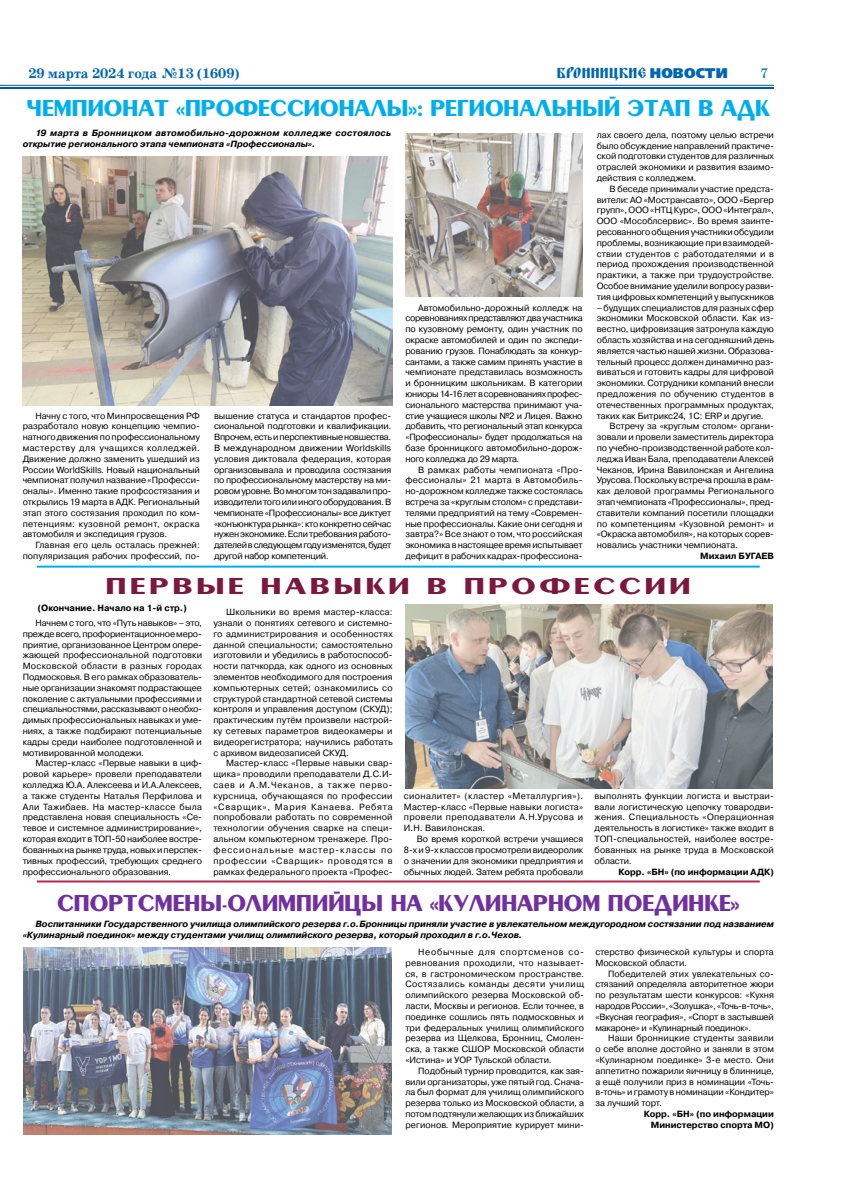
<style>
.page{position:relative;width:842px;height:1191px;background:#fff}
.page>*{position:absolute;margin:0;border:0;box-sizing:border-box;transform-origin:0 0}
.t1{font:700 24px "Penta";color:#00aeef}
.t2{font:700 24px "Penta";color:#7030a0}
.t3{font:700 24px "Penta";letter-spacing:.12em;color:#7c183e;scale:1.3 1}
.t4{font:700 14px "School";color:#0066b3}
.t5{font:14px "Blagovest Five";letter-spacing:.02em;color:#0066b3}
.t6{font:14px "School";color:#0066b3}
.t7{font:9px/10.8px "Pragmatica";color:#000;text-align:justify}
.t8{font:italic 700 9px/10.8px "Pragmatica";color:#000}
.t9{font:700 9px/10.8px "Pragmatica";color:#000;text-align:right}
.s1{font-family:"Free Set";font-weight:800}
</style>
<div class="page">
<hr style="left:0;top:85px;width:774px;height:1px;background:#0054a6">
<hr style="left:0;top:87px;width:774px;height:2px;background:#0054a6">
<img style="left:23px;top:947px;width:369px;height:187px">
<img style="left:405px;top:604px;width:367px;height:184px">
<img style="left:23px;top:157px;width:370px;height:249px">
<img style="left:405px;top:133px;width:178px;height:163px">
<hr style="left:37px;top:880px;width:723px;height:2px;background:#bb2651">
<hr style="left:37px;top:565px;width:723px;height:2px;background:#00aeef">
<h2 class="t4" style="left:28px;top:65px;width:213px">29 марта 2024 года №13 (1609)</h2>
<h2 class="t5" style="left:557px;top:62px;width:172px">БРОННИЦКИЕ <span class="s1">НОВОСТИ</span></h2>
<h2 class="t6" style="left:760px;top:65px;width:10px">7</h2>
<h1 class="t1" style="left:27px;top:95px;width:745px">ЧЕМПИОНАТ «ПРОФЕССИОНАЛЫ»: РЕГИОНАЛЬНЫЙ ЭТАП В АДК</h1>
<p class="t8" style="left:23px;top:128px;width:370px;text-indent:13px">19 марта в Бронницком автомобильно-дорожном колледже состоялось открытие регионального этапа чемпионата «Профессионалы».</p>
<p class="t7" style="left:597px;top:129px;width:179px">лах своего дела, поэтому целью встречи было обсуждение направлений практиче&shy;ской подготовки студентов для различных отраслей экономики и развития взаимо&shy;действия с колледжем.</p>
<p class="t7" style="left:597px;top:183px;width:179px;text-indent:13px">В беседе принимали участие предста&shy;вители: АО «Мострансавто», ООО «Бергер групп», ООО «НТЦ Курс», ООО «Интеграл», ООО «Мособлсервис». Во время заинте&shy;ресованного общения участники обсудили проблемы, возникающие при взаимодей&shy;ствии студентов с работодателями и в период прохождения производственной практики, а также при трудоустройстве.<br>Особое внимание уделили вопросу разви&shy;тия цифровых компетенций у выпускников</p>
<p class="t7" style="left:597px;top:302px;width:179px">– будущих специалистов для разных сфер экономики Московской области. Как из&shy;вестно, цифровизация затронула каждую область хозяйства и на сегодняшний день является частью нашей жизни. Образова&shy;тельный процесс должен динамично раз&shy;виваться и готовить кадры для цифровой экономики. Сотрудники компаний внесли предложения по обучению студентов в отечественных программных продуктах, таких как Битрикс24, 1С: ERP и другие.</p>
<p class="t7" style="left:597px;top:420px;width:179px;text-indent:13px">Встречу за «круглым столом» органи&shy;зовали и провели заместитель директора по учебно- производственной работе кол&shy;леджа Иван Бала, преподаватели Алексей Чеканов, Ирина Вавилонская и Ангелина Урусова. Поскольку встреча прошла в рам&shy;ках деловой программы Регионального этап чемпионата «Профессионалы», пред&shy;ставители компаний посетили площадки по компетенциям «Кузовной ремонт» и «Окраска автомобиля», на которых сорев&shy;новались участники чемпионата.</p>
<p class="t9" style="left:700px;top:550px;width:75px">Михаил БУГАЕВ</p>
<h1 class="t3" style="left:106px;top:573px;width:451px">ПЕРВЫЕ НАВЫКИ В ПРОФЕССИИ</h1>
<p class="t7" style="left:405px;top:302px;width:179px;text-indent:13px">Автомобильно-дорожный колледж на соревнованиях представляют два участника по кузовному ремонту, один участник по окраске автомобилей и один по экспеди&shy;рованию грузов. Понаблюдать за конкур&shy;сантами, а также самим принять участие в чемпионате представилась возможность и бронницким школьникам. В категории юниоры 14-16 лет в соревнованиях профес&shy;сионального мастерства принимают уча&shy;стие учащиеся школы №2 и Лицея. Важно добавить, что региональный этап конкурса «Профессионалы» будет продолжаться на базе бронницкого автомобильно-дорож&shy;ного колледжа до 29 марта.</p>
<p class="t7" style="left:405px;top:464px;width:179px;text-indent:13px">В рамках работы чемпионата «Про&shy;фессионалы» 21 марта в Автомобиль&shy;но-дорожном колледже также состоялась встреча за «круглым столом» с представи&shy;телями предприятий на тему «Современ&shy;ные профессионалы. Какие они сегодня и завтра?» Все знают о том, что российская экономика в настоящее время испытывает дефицит в рабочих кадрах- профессиона-</p>
<p class="t7" style="left:23px;top:410px;width:179px;text-indent:13px">Начну с того, что Минпросвещения РФ разработало новую концепцию чемпио&shy;натного движения по профессиональному мастерству для учащихся колледжей.<br>Движение должно заменить ушедший из России WorldSkills. Новый национальный чемпионат получил название «Професси&shy;оналы». Именно такие профсостязания и открылись 19 марта в АДК. Региональный этап этого состязания проходил по ком&shy;петенциям: кузовной ремонт, окраска автомобиля и экспедиция грузов.</p>
<p class="t7" style="left:23px;top:539px;width:179px;text-align:right">Главная его цель осталась прежней: популяризация рабочих профессий, по-</p>
<p class="t7" style="left:214px;top:410px;width:179px">вышение статуса и стандартов профес&shy;сиональной подготовки и квалификации.<br>Впрочем, есть и перспективные новшества.<br>В международном движении Worldskills условия диктовала федерация, которая организовывала и проводила состязания по профессиональному мастерству на ми&shy;ровом уровне. Во многом тон задавали про&shy;изводители того или иного оборудования. В чемпионате «Профессионалы» все диктует «конъюнктура рынка»: кто конкретно сейчас нужен экономике. Если требования работо&shy;дателей в следующем году изменятся, будет другой набор компетенций.</p>
<p class="t9" style="left:38px;top:603px;width:151px">(Окончание. Начало на 1-й стр.)</p>
<p class="t7" style="left:23px;top:617px;width:181px;text-indent:13px">Начнем с того, что «Путь навыков» – это, прежде всего, профориентационное меро&shy;приятие, организованное Центром опере&shy;жающей профессиональной подготовки Московской области в разных городах Подмосковья. В его рамках образователь&shy;ные организации знакомят подрастающее поколение с актуальными профессиями и специальностями, рассказывают о необхо&shy;димых профессиональных навыках и уме&shy;ниях, а также подбирают потенциальные кадры среди наиболее подготовленной и мотивированной молодежи.</p>
<p class="t7" style="left:23px;top:757px;width:181px;text-indent:13px">Мастер- класс «Первые навыки в циф&shy;ровой карьере» провели преподаватели колледжа Ю.А. Алексеева и И.А.Алексеев, а также студенты Наталья Перфилова и Али Тажибаев. На мастер- классе была представлена новая специальность «Се&shy;тевое и системное администрирование», которая входит в ТОП- 50 наиболее востре&shy;бованных на рынке труда, новых и перспек&shy;тивных профессий, требующих среднего профессионального образования.</p>
<p class="t7" style="left:213px;top:606px;width:181px;text-indent:13px">Школьники во время мастер- класса: узнали о понятиях сетевого и системно&shy;го администрирования и особенностях данной специальности; самостоятельно изготовили и убедились в работоспособ&shy;ности патчкорда, как одного из основных элементов необходимого для построения компьютерных сетей; ознакомились со структурой стандартной сетевой системы контроля и управления доступом (СКУД); практическим путём произвели настрой&shy;ку сетевых параметров видеокамеры и видеорегистратора; научились работать с архивом видеозаписей СКУД.</p>
<p class="t7" style="left:213px;top:757px;width:181px;text-indent:13px">Мастер- класс «Первые навыки свар&shy;щика» проводили преподаватели Д.С.И&shy;саев и А.М.Чеканов, а также перво&shy;курсница, обучающаяся по профессии «Сварщик», Мария Канаева. Ребята попробовали работать по современной технологии обучения сварке на специ&shy;альном компьютерном тренажере. Про&shy;фессиональные мастер- классы по профессии «Сварщик» проводятся в рамках федерального проекта «Профес-</p>
<p class="t7" style="left:404px;top:790px;width:181px">сионалитет» (кластер «Металлургия»).<br>Мастер- класс «Первые навыки логиста» провели преподаватели А.Н.Урусова и И.Н. Вавилонская.</p>
<p class="t7" style="left:404px;top:833px;width:181px;text-indent:13px">Во время короткой встречи учащиеся 8-х и 9-х классов просмотрели видеоролик о значении для экономики предприятия и обычных людей. Затем ребята пробовали</p>
<p class="t7" style="left:595px;top:790px;width:181px">выполнять функции логиста и выстраи&shy;вали логистическую цепочку товародви&shy;жения. Специальность «Операционная деятельность в логистике» также входит в ТОП-специальностей, наиболее востре&shy;бованных на рынке труда в Московской области.</p>
<p class="t9" style="left:618px;top:866px;width:157px">Корр. «БН» (по информации АДК)</p>
<h1 class="t2" style="left:57px;top:890px;width:684px">СПОРТСМЕНЫ-ОЛИМПИЙЦЫ НА «КУЛИНАРНОМ ПОЕДИНКЕ»</h1>
<p class="t8" style="left:23px;top:919px;width:753px;text-indent:13px">Воспитанники Государственного училища олимпийского резерва г.о.Бронницы приняли участие в увлекательном междугородном состязании под названием «Кулинарный поединок» между студентами училищ олимпийского резерва, который проходил в г.о.Чехов.</p>
<p class="t7" style="left:405px;top:946px;width:180px;text-indent:13px">Необычные для спортсменов со&shy;ревнования проходили, что называет&shy;ся, в гастрономическом пространстве.<br>Состязались команды десяти училищ олимпийского резерва Московской об&shy;ласти, Москвы и регионов. Если точнее, в поединке сошлись пять подмосковных и три федеральных училищ олимпийского резерва из Щелкова, Бронниц, Смолен&shy;ска, а также СШОР Московской области «Истина» и УОР Тульской области.</p>
<p class="t7" style="left:405px;top:1064px;width:180px;text-indent:13px">Подобный турнир проводится, как зая&shy;вили организаторы, уже пятый год. Снача&shy;ла был формат для училищ олимпийского резерва только из Московской области, а потом подтянули желающих из ближайших регионов. Мероприятие курирует мини-</p>
<p class="t7" style="left:595px;top:946px;width:180px">стерство физической культуры и спорта<br>Московской области.</p>
<p class="t7" style="left:595px;top:967px;width:180px;text-indent:13px">Победителей этих увлекательных со&shy;стязаний определяла авторитетное жюри по результатам шести конкурсов: «Кухня народов России», «Золушка», «Точь- в-точь», «Вкусная география», «Спорт в застывшей макароне» и «Кулинарный поединок».</p>
<p class="t7" style="left:595px;top:1032px;width:180px;text-align:left;text-indent:13px">Наши бронницкие студенты заявили о себе вполне достойно и заняли в этом «Кулинарном поединке» 3-е место. Они аппетитно пожарили яичницу в блиннице, а ещё получили приз в номинации «Точь&shy;в-точь» и грамоту в номинации «Кондитер» за лучший торт.</p>
<p class="t9" style="left:644px;top:1108px;width:132px">Корр. «БН» (по информации<br>Министерство спорта МО)</p>
</div>
